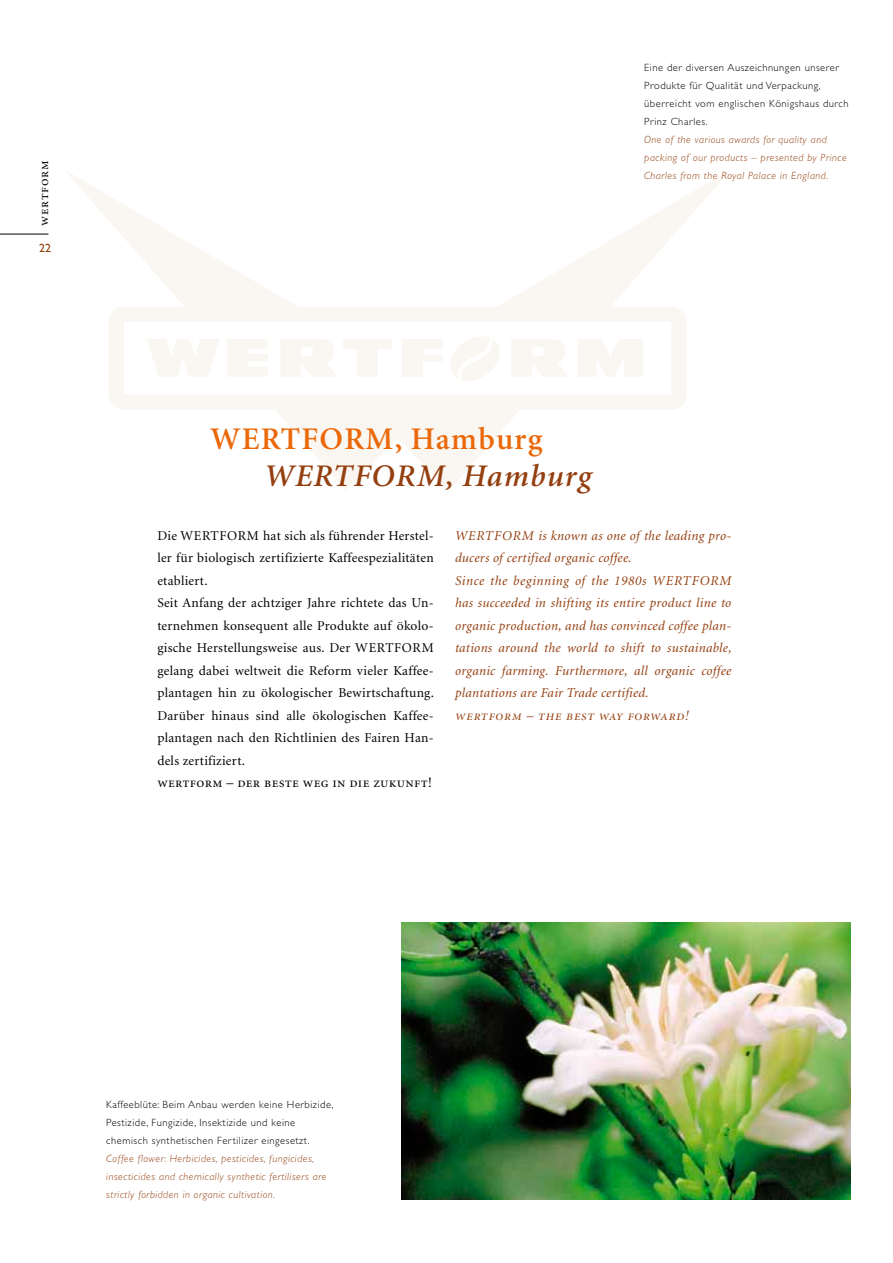
<style>
.page{position:relative;width:893px;height:1263px;background:#fff}
.page>*{position:absolute;margin:0;border:0;box-sizing:border-box;transform-origin:0 0}
.t1{font:600 31.5px "Minion";letter-spacing:.04em;color:#eb6809}
.t2{font:italic 600 31.5px "Minion";letter-spacing:.04em;color:#943f0f}
.t3{font:14.25px "Minion Regular SC";letter-spacing:.02em;color:#000}
.t4{font:14.25px "Minion Display Italic SC";letter-spacing:.05em;color:#943f0f}
.t5{font:13.5px/22.5px "Minion";letter-spacing:.02em;color:#000}
.t6{font:italic 13.5px/22.5px "Minion";letter-spacing:.02em;color:#943f0f}
.t7{font:13.5px "Minion Regular SC";letter-spacing:.045em;color:#000}
.t8{font:12px "Gill Sans";color:#943f0f}
.t9{font:300 10.5px/18px "Gill Sans";letter-spacing:.05em;color:#000}
.t10{font:italic 300 10.5px/18px "Gill Sans";letter-spacing:.05em;color:#943f0f}
</style>
<div class="page">
<svg style="left:66px;top:171px;width:663px;height:319px"></svg>
<svg style="left:109px;top:307px;width:578px;height:102px;fill:#faf7f2"></svg>
<hr style="left:0;top:234px;width:48px;height:1px;background:#000">
<img style="left:401px;top:923px;width:449px;height:276px">
<p class="t7" style="left:37px;top:226px;width:66px;rotate:-90deg">wertform</p>
<p class="t8" style="left:39px;top:241px;width:14px">22</p>
<p class="t9" style="left:644px;top:59px;width:206px">Eine der diversen Auszeichnungen unserer Produkte für Qualität und Verpackung, überreicht vom englischen Königshaus durch Prinz Charles.</p>
<p class="t10" style="left:644px;top:131px;width:204px">One of the various awards for quality and packing of our products – presented by Prince<br>Charles from the Royal Palace in England.</p>
<h1 class="t1" style="left:210px;top:423px;width:334px">WERTFORM, Hamburg</h1>
<h1 class="t2" style="left:264px;top:460px;width:329px">WERTFORM, Hamburg</h1>
<p class="t5" style="left:157px;top:525px;width:278px">Die WERTFORM hat sich als führender Herstel&shy;ler für biologisch zertifizierte Kaffeespezialitäten etabliert.<br>Seit Anfang der achtziger Jahre richtete das Un&shy;ternehmen konsequent alle Produkte auf ökolo&shy;gische Herstellungsweise aus. Der WERTFORM gelang dabei weltweit die Reform vieler Kaffee&shy;plantagen hin zu ökologischer Bewirtschaftung.<br>Darüber hinaus sind alle ökologischen Kaffee&shy;plantagen nach den Richtlinien des Fairen Han&shy;dels zertifiziert.</p>
<p class="t3" style="left:157px;top:776px;width:276px">wertform – der beste weg in die zukunft!</p>
<p class="t6" style="left:455px;top:525px;width:278px">WERTFORM is known as one of the leading pro&shy;ducers of certified organic coffee.<br>Since the beginning of the 1980s WERTFORM has succeeded in shifting its entire product line to organic production, and has convinced coffee plan&shy;tations around the world to shift to sustainable, organic farming. Furthermore, all organic coffee plantations are Fair Trade certified.</p>
<p class="t4" style="left:455px;top:708px;width:235px">wertform – the best way forward!</p>
<p class="t9" style="left:106px;top:1096px;width:229px">Kaffeeblüte: Beim Anbau werden keine Herbizide,<br>Pestizide, Fungizide, Insektizide und keine chemisch synthetischen Fertilizer eingesetzt.</p>
<p class="t10" style="left:106px;top:1150px;width:222px">Coffee flower: Herbicides, pesticides, fungicides, insecticides and chemically synthetic fertilisers are strictly forbidden in organic cultivation.</p>
</div>
